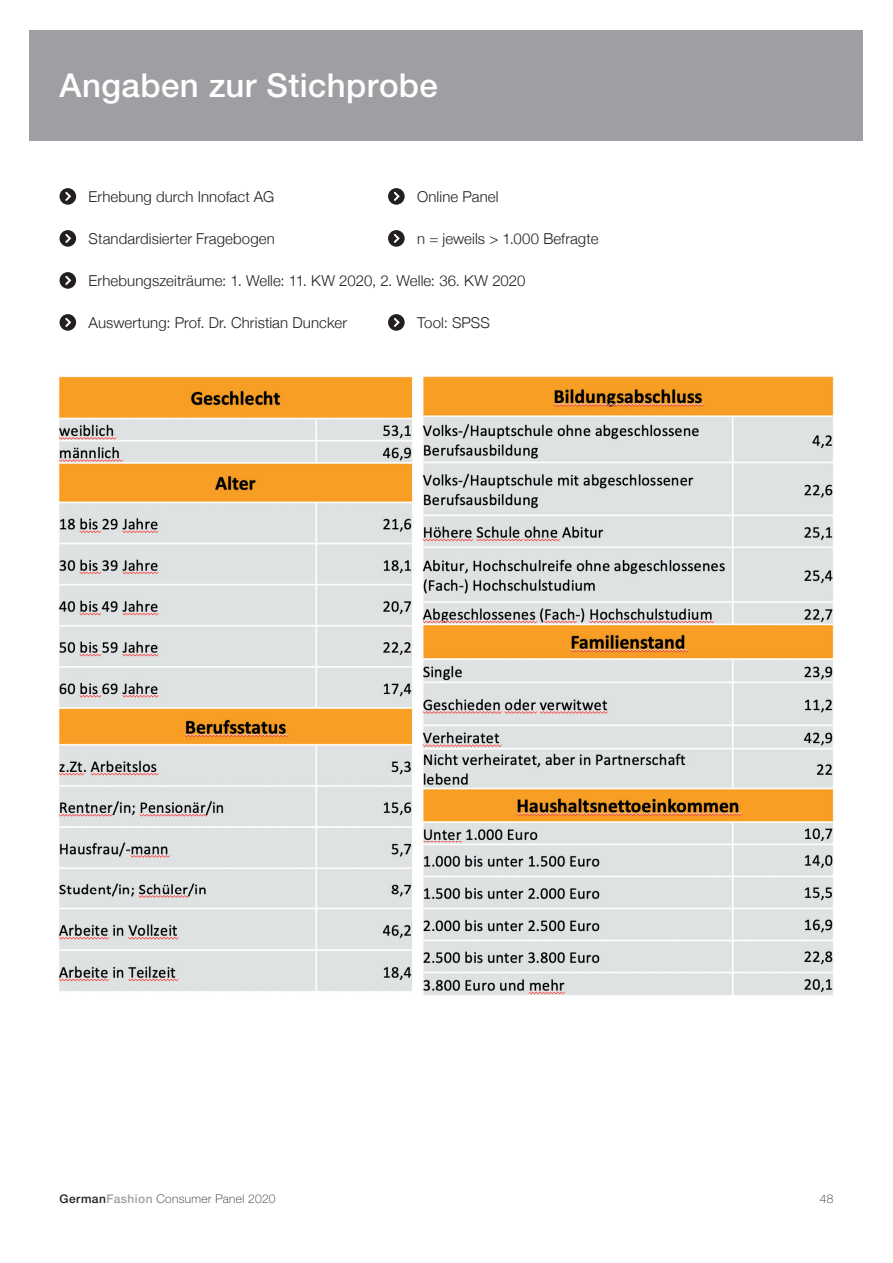
<style>
.page{position:relative;width:893px;height:1263px;background:#fff}
.page>*{position:absolute;margin:0;border:0;box-sizing:border-box;transform-origin:0 0}
.t1{font:500 33px "Helvetica Neue LT";letter-spacing:.01em;color:#fff}
.t2{font:300 15px "Helvetica Neue";letter-spacing:.005em;color:#231f20}
.t3{font:100 12px "Helvetica Neue LT";letter-spacing:.03em;color:#231f20}
.s1{font-weight:500}
.s2{font-weight:500;color:#9d9fa2}
</style>
<div class="page">
<div style="left:30px;top:30px;width:833px;height:110px;background:#9d9fa2"></div>
<svg style="left:60px;top:188px;width:16px;height:17px"></svg>
<svg style="left:388px;top:188px;width:17px;height:17px"></svg>
<svg style="left:60px;top:230px;width:16px;height:17px"></svg>
<svg style="left:388px;top:230px;width:17px;height:17px"></svg>
<svg style="left:60px;top:272px;width:16px;height:17px"></svg>
<svg style="left:60px;top:314px;width:16px;height:17px"></svg>
<svg style="left:388px;top:314px;width:17px;height:17px"></svg>
<img style="left:58px;top:376px;width:355px;height:615px">
<img style="left:422px;top:376px;width:412px;height:619px">
<h1 class="t1" style="left:60px;top:65px;width:380px">Angaben zur Stichprobe</h1>
<p class="t2" style="left:89px;top:185px;width:187px">Erhebung durch Innofact AG</p>
<p class="t2" style="left:417px;top:185px;width:83px">Online Panel</p>
<p class="t2" style="left:89px;top:227px;width:188px">Standardisierter Fragebogen</p>
<p class="t2" style="left:417px;top:227px;width:183px">n = jeweils &gt; 1.000 Befragte</p>
<p class="t2" style="left:89px;top:269px;width:438px">Erhebungszeiträume: 1. Welle: 11. KW 2020, 2. Welle: 36. KW 2020</p>
<p class="t2" style="left:89px;top:311px;width:260px">Auswertung: Prof. Dr. Christian Duncker</p>
<p class="t2" style="left:417px;top:311px;width:74px">Tool: SPSS</p>
<p class="t3" style="left:60px;top:1192px;width:218px"><span class="s1">German</span><span class="s2">Fashion</span> Consumer Panel 2020</p>
<p class="t3" style="left:820px;top:1192px;width:15px">48</p>
</div>
